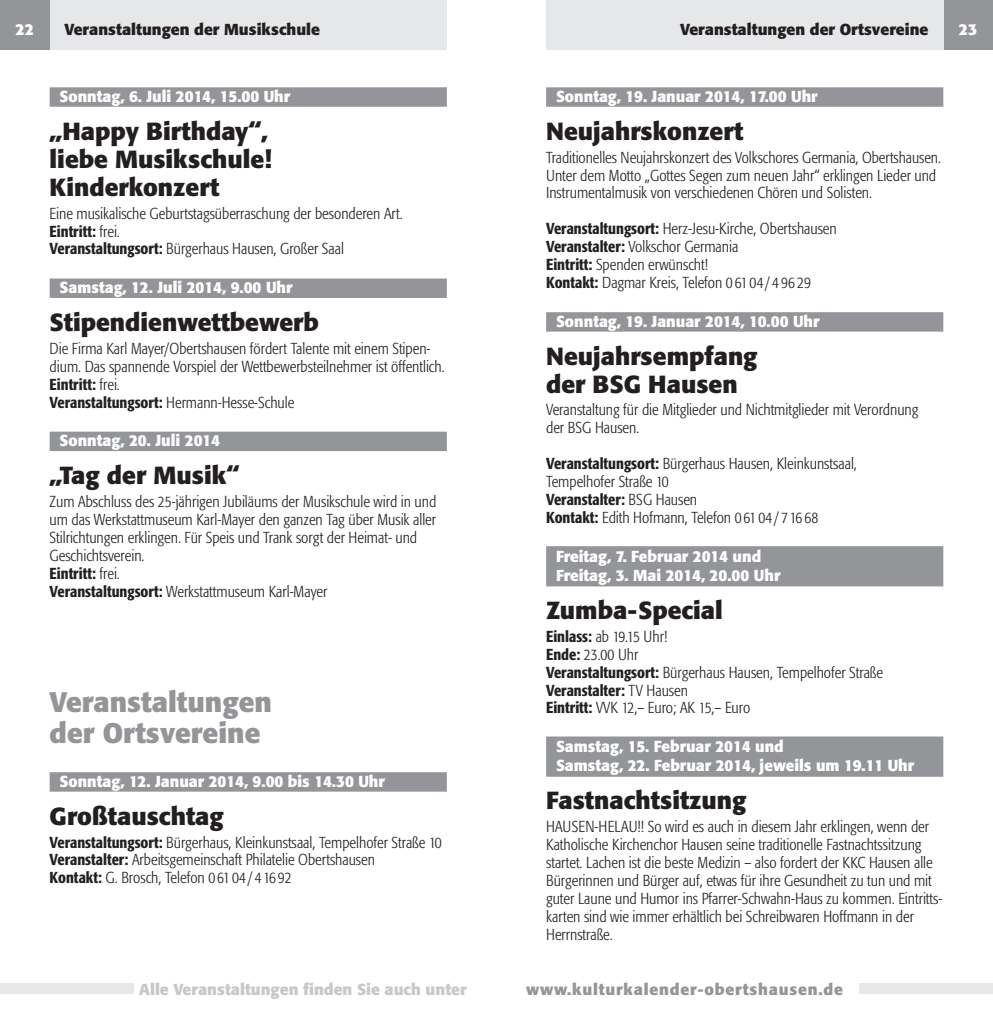
<style>
.page{position:relative;width:993px;height:1017px;background:#fff}
.page>*{position:absolute;margin:0;border:0;box-sizing:border-box;transform-origin:0 0}
.t1{font:700 28px/31.5px "Formata";color:#939598}
.t2{font:700 24.5px/28px "Formata";color:#231f20}
.t3{font:300 condensed 15.75px/18px "Formata";color:#231f20}
.t4{font:700 15.75px/19.2px "Formata";color:#fff}
.t5{font:700 15.75px "Formata";color:#231f20}
.t6{font:700 15.75px "Formata";color:#c7c8ca}
.t7{font:700 15.75px "Formata";letter-spacing:.05em;color:#939598}
.s1{font-weight:500}
</style>
<div class="page">
<div style="left:943px;top:0;width:49px;height:50px;background:#939598"></div>
<div style="left:859px;top:984px;width:133px;height:10px;background:#e6e7e9"></div>
<div style="left:50px;top:0;width:396px;height:50px;background:#e6e7e9"></div>
<div style="left:50px;top:87px;width:396px;height:20px;background:#939598"></div>
<div style="left:50px;top:278px;width:396px;height:20px;background:#939598"></div>
<div style="left:50px;top:432px;width:396px;height:19px;background:#939598"></div>
<div style="left:50px;top:772px;width:396px;height:20px;background:#939598"></div>
<div style="left:0;top:984px;width:133px;height:10px;background:#e6e7e9"></div>
<div style="left:546px;top:0;width:397px;height:50px;background:#e6e7e9"></div>
<div style="left:546px;top:87px;width:397px;height:20px;background:#939598"></div>
<div style="left:546px;top:312px;width:397px;height:20px;background:#939598"></div>
<div style="left:546px;top:546px;width:397px;height:40px;background:#939598"></div>
<div style="left:546px;top:736px;width:397px;height:41px;background:#939598"></div>
<div style="left:0;top:0;width:50px;height:50px;background:#939598"></div>
<p class="t5" style="left:64px;top:19px;width:297px">Kulturveranstaltungen der Ortsv reine</p>
<p class="t5" style="left:800px;top:19px;width:129px">Th ate spi lplan</p>
<p class="t4" style="left:958px;top:19px;width:20px">23</p>
<p class="t5" style="left:64px;top:19px;width:257px">Veranstaltungen der Musikschule</p>
<p class="t4" style="left:16px;top:19px;width:20px">22</p>
<p class="t5" style="left:680px;top:19px;width:250px">Veranstaltungen der Ortsvereine</p>
<p class="t4" style="left:60px;top:86px;width:232px">Sonntag, 6. Juli 2014, 15.00 Uhr</p>
<h2 class="t2" style="left:50px;top:117px;width:224px">„Happy Birthday“, liebe Musikschule!<br>Kinderkonzert</h2>
<p class="t3" style="left:50px;top:204px;width:354px">Eine musikalische Geburtstagsüberraschung der besonderen Art.<br><span class="s1">Eintritt:</span> frei.<br><span class="s1">Veranstaltungsort:</span> Bürgerhaus Hausen, Großer Saal</p>
<p class="t4" style="left:60px;top:278px;width:234px">Samstag, 12. Juli 2014, 9.00 Uhr</p>
<h2 class="t2" style="left:50px;top:308px;width:270px">Stipendienwettbewerb</h2>
<p class="t3" style="left:50px;top:339px;width:396px">Die Firma Karl Mayer/Obertshausen fördert Talente mit einem Stipen&shy;dium. Das spannende Vorspiel der Wettbewerbsteilnehmer ist öffentlich.<br><span class="s1">Eintritt:</span> frei.<br><span class="s1">Veranstaltungsort:</span> Hermann-Hesse-Schule</p>
<p class="t4" style="left:60px;top:431px;width:162px">Sonntag, 20. Juli 2014</p>
<h2 class="t2" style="left:50px;top:461px;width:191px">„Tag der Musik“</h2>
<p class="t3" style="left:50px;top:493px;width:388px">Zum Abschluss des 25-jährigen Jubiläums der Musikschule wird in und um das Werkstattmuseum Karl-Mayer den ganzen Tag über Musik aller Stilrichtungen erklingen. Für Speis und Trank sorgt der Heimat- und Geschichtsverein.<br><span class="s1">Eintritt:</span> frei.<br><span class="s1">Veranstaltungsort:</span> Werkstattmuseum Karl-Mayer</p>
<h1 class="t1" style="left:50px;top:686px;width:224px">Veranstaltungen der Ortsvereine</h1>
<p class="t4" style="left:60px;top:771px;width:326px">Sonntag, 12. Januar 2014, 9.00 bis 14.30 Uhr</p>
<h2 class="t2" style="left:50px;top:802px;width:176px">Großtauschtag</h2>
<p class="t3" style="left:50px;top:833px;width:393px"><span class="s1">Veranstaltungsort:</span> Bürgerhaus, Kleinkunstsaal, Tempelhofer Straße 10<br><span class="s1">Veranstalter:</span> Arbeitsgemeinschaft Philatelie Obertshausen<br><span class="s1">Kontakt:</span> G. Brosch, Telefon 0 61 04 / 4 16 92</p>
<p class="t4" style="left:556px;top:86px;width:263px">Sonntag, 19. Januar 2014, 17.00 Uhr</p>
<h2 class="t2" style="left:546px;top:117px;width:199px">Neujahrskonzert</h2>
<p class="t3" style="left:546px;top:148px;width:396px">Traditionelles Neujahrskonzert des Volkschores Germania, Obertshausen.<br>Unter dem Motto „Gottes Segen zum neuen Jahr“ erklingen Lieder und<br>Instrumentalmusik von verschiedenen Chören und Solisten.</p>
<p class="t3" style="left:546px;top:220px;width:292px"><span class="s1">Veranstaltungsort:</span> Herz-Jesu-Kirche, Obertshausen <span class="s1">Veranstalter:</span> Volkschor Germania<br><span class="s1">Eintritt:</span> Spenden erwünscht!<br><span class="s1">Kontakt:</span> Dagmar Kreis, Telefon 0 61 04 / 4 96 29</p>
<p class="t4" style="left:556px;top:311px;width:265px">Sonntag, 19. Januar 2014, 10.00 Uhr</p>
<h2 class="t2" style="left:546px;top:342px;width:213px">Neujahrsempfang der BSG Hausen</h2>
<p class="t3" style="left:546px;top:401px;width:373px">Veranstaltung für die Mitglieder und Nichtmitglieder mit Verordnung der BSG Hausen.</p>
<p class="t3" style="left:546px;top:455px;width:312px"><span class="s1">Veranstaltungsort:</span> Bürgerhaus Hausen, Kleinkunstsaal, Tempelhofer Straße 10<br><span class="s1">Veranstalter:</span> BSG Hausen<br><span class="s1">Kontakt:</span> Edith Hofmann, Telefon 0 61 04 / 7 16 68</p>
<p class="t4" style="left:556px;top:546px;width:226px">Freitag, 7. Februar 2014 und<br>Freitag, 3. Mai 2014, 20.00 Uhr</p>
<h2 class="t2" style="left:546px;top:596px;width:178px">Zumba-Special</h2>
<p class="t3" style="left:546px;top:627px;width:338px"><span class="s1">Einlass:</span> ab 19.15 Uhr!<br><span class="s1">Ende:</span> 23.00 Uhr<br><span class="s1">Veranstaltungsort:</span> Bürgerhaus Hausen, Tempelhofer Straße<br><span class="s1">Veranstalter:</span> TV Hausen<br><span class="s1">Eintritt:</span> VVK 12,– Euro; AK 15,– Euro</p>
<p class="t4" style="left:556px;top:737px;width:359px">Samstag, 15. Februar 2014 und<br>Samstag, 22. Februar 2014, jeweils um 19.11 Uhr</p>
<h2 class="t2" style="left:546px;top:786px;width:202px">Fastnachtsitzung</h2>
<p class="t3" style="left:546px;top:818px;width:397px">HAUSEN-HELAU!! So wird es auch in diesem Jahr erklingen, wenn der Katholische Kirchenchor Hausen seine traditionelle Fastnachtssitzung startet. Lachen ist die beste Medizin – also fordert der KKC Hausen alle Bürgerinnen und Bürger auf, etwas für ihre Gesundheit zu tun und mit guter Laune und Humor ins Pfarrer-Schwahn-Haus zu kommen. Eintritts&shy;karten sind wie immer erhältlich bei Schreibwaren Hoffmann in der Herrnstraße.</p>
<p class="t6" style="left:139px;top:979px;width:329px">Alle Veranstaltungen finden Sie auch unter</p>
<p class="t7" style="left:526px;top:979px;width:318px">www.kulturkalender-obertshausen.de</p>
</div>
